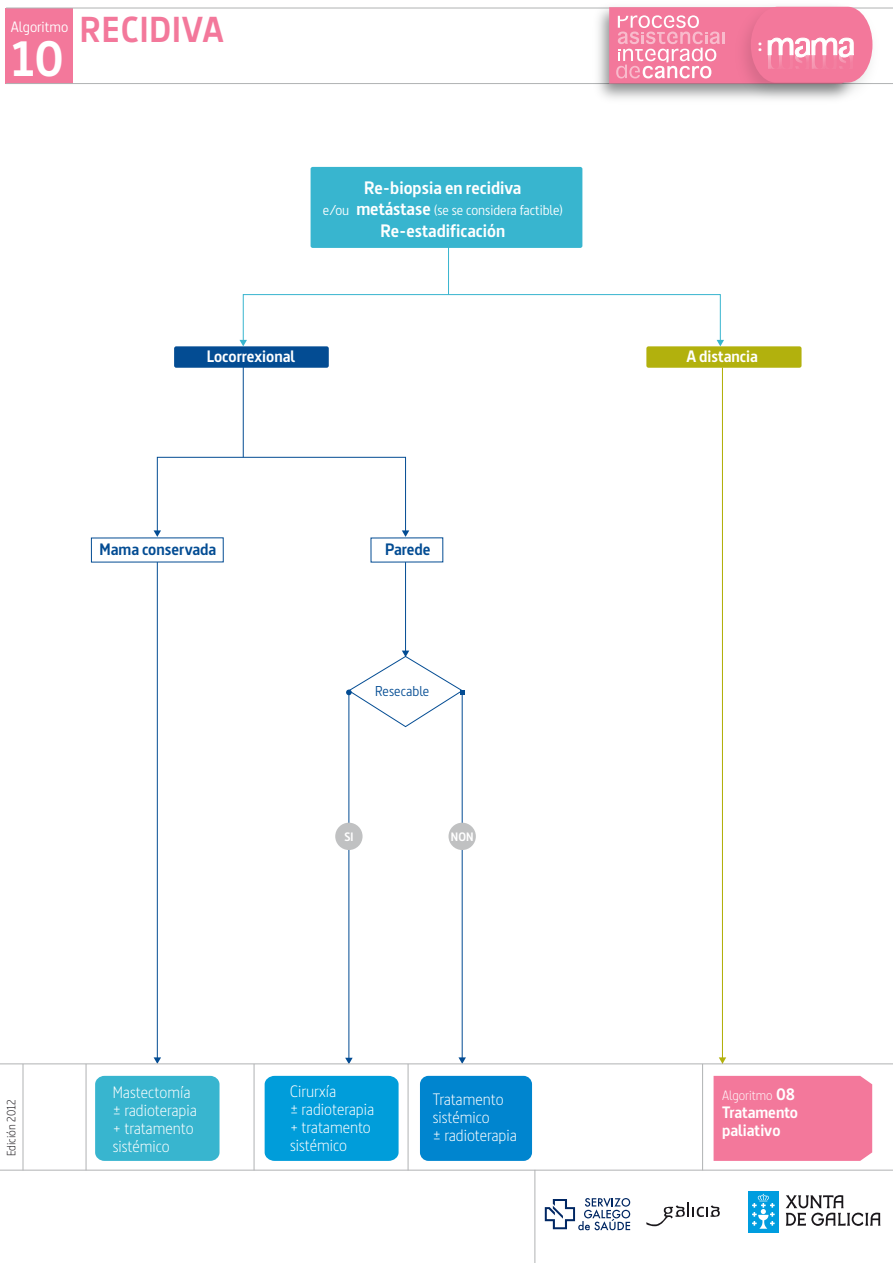
<style>
.page{position:relative;width:893px;height:1263px;background:#fff}
.page>*{position:absolute;margin:0;border:0;box-sizing:border-box;transform-origin:0 0}
.t1{font:700 49.5px "Dsignes";color:#fff}
.t2{font:700 36px "Dsignes";letter-spacing:.025em;color:#f3789b}
.t3{font:700 19.95px "Dsignes";color:#fff}
.t4{font:700 18px "Dsignes";color:#fff}
.t5{font:300 16.5px/18px "Dsignes";color:#fff}
.t6{font:700 16.5px/18px "Dsignes";color:#fff}
.t7{font:700 16.5px "Dsignes";color:#034c93}
.t8{font:15px "Dsignes";color:#fff}
.t9{font:14.25px "Dsignes";color:#fff}
.t10{font:14.25px "Dsignes";color:#034c93}
.t11{font:300 13.5px "Dsignes";color:#fff}
.t12{font:700 12.15px "Dsignes";color:#fff}
.t13{font:300 12px "Dsignes";color:#1a171b}
.s1{font-weight:700;font-size:18px}
.s2{font-weight:700;font-size:16.5px}
</style>
<div class="page">
<div style="left:646px;top:346px;width:155px;height:22px;background:#b2b10d;border-radius:2px"></div>
<div style="left:174px;top:346px;width:155px;height:22px;background:#034c93;border-radius:2px"></div>
<div style="left:311px;top:167px;width:271px;height:81px;background:#38b5cf;border-radius:2px"></div>
<div style="left:5px;top:8px;width:68px;height:76px;background:#f3789b"></div>
<hr style="left:6px;top:83px;width:887px;height:1px;background:#b0b2b3">
<hr style="left:6px;top:8px;width:887px;height:1px;background:#b0b2b3">
<hr style="left:157px;top:562px;width:1px;height:496px;background:#034c93">
<svg style="left:154px;top:1057px;width:7px;height:6px"></svg>
<div style="left:714px;top:1076px;width:158px;height:85px;background:#f3789b"></div>
<div style="left:265px;top:1076px;width:134px;height:85px;background:#009dda"></div>
<div style="left:95px;top:1076px;width:125px;height:85px;background:#38b5cf;border-radius:9px"></div>
<div style="left:420px;top:1076px;width:112px;height:85px;background:#0085cf;border-radius:9px"></div>
<hr style="left:348px;top:692px;width:1px;height:367px;background:#034c93">
<svg style="left:345px;top:1058px;width:8px;height:5px"></svg>
<hr style="left:462px;top:692px;width:1px;height:366px;background:#034c93">
<svg style="left:458px;top:1057px;width:8px;height:6px"></svg>
<div style="left:448px;top:823px;width:28px;height:27px;background:#c0c1c2;border-radius:50%"></div>
<div style="left:335px;top:823px;width:28px;height:27px;background:#c0c1c2;border-radius:50%"></div>
<div style="left:243px;top:294px;width:478px;height:47px;border:1px solid #38b5cf"></div>
<svg style="left:239px;top:340px;width:8px;height:6px"></svg>
<svg style="left:717px;top:340px;width:7px;height:6px"></svg>
<hr style="left:243px;top:365px;width:1px;height:92px;background:#034c93">
<hr style="left:448px;top:245px;width:1px;height:50px;background:#38b5cf">
<div style="left:157px;top:457px;width:249px;height:75px;border:1px solid #034c93"></div>
<svg style="left:154px;top:530px;width:7px;height:7px"></svg>
<svg style="left:402px;top:530px;width:7px;height:7px"></svg>
<hr style="left:405px;top:562px;width:1px;height:90px;background:#034c93">
<hr style="left:722px;top:368px;width:1px;height:690px;background:#b2b10d">
<svg style="left:719px;top:1057px;width:7px;height:6px"></svg>
<hr style="left:0;top:1063px;width:893px;height:1px;background:#b0b2b3">
<svg style="left:346px;top:651px;width:119px;height:76px"></svg>
<img style="left:589px;top:7px;width:141px;height:92px">
<img style="left:730px;top:6px;width:156px;height:94px">
<svg style="left:609px;top:7px;width:263px;height:77px;background:#f28aa8"></svg>
<hr style="left:535px;top:1170px;width:1px;height:93px;background:#b0b2b3">
<hr style="left:0;top:1170px;width:893px;height:1px;background:#b0b2b3">
<svg style="left:646px;top:1202px;width:74px;height:24px"></svg>
<svg style="left:545px;top:1198px;width:85px;height:32px"></svg>
<div style="left:748px;top:1192px;width:31px;height:41px;background:#009ddf"></div>
<svg style="left:752px;top:1194px;width:23px;height:35px"></svg>
<svg style="left:786px;top:1195px;width:94px;height:31px"></svg>
<hr style="left:86px;top:1064px;width:1px;height:106px;background:#b0b2b3">
<hr style="left:254px;top:1064px;width:1px;height:106px;background:#b0b2b3">
<hr style="left:408px;top:1064px;width:1px;height:106px;background:#b0b2b3">
<hr style="left:702px;top:1064px;width:1px;height:106px;background:#b0b2b3">
<hr style="left:23px;top:1064px;width:1px;height:106px;background:#b0b2b3">
<p class="t8" style="left:11px;top:18px;width:59px">Algoritmo</p>
<h2 class="t2" style="left:80px;top:8px;width:145px">RECIDIVA</h2>
<h1 class="t1" style="left:11px;top:30px;width:55px">10</h1>
<p class="t4" style="left:364px;top:177px;width:159px">Re-biopsia en recidiva</p>
<p class="t9" style="left:323px;top:202px;width:241px">e/ou <span class="s1">metástase</span> (se se considera factible)</p>
<p class="t4" style="left:380px;top:220px;width:126px">Re-estadificación</p>
<p class="t3" style="left:757px;top:32px;width:7px">:</p>
<p class="t6" style="left:207px;top:347px;width:90px">Locorrexional</p>
<p class="t6" style="left:686px;top:347px;width:73px">A distancia</p>
<p class="t7" style="left:100px;top:539px;width:118px">Mama conservada</p>
<p class="t7" style="left:385px;top:539px;width:47px">Parede</p>
<p class="t10" style="left:375px;top:683px;width:56px">Resecable</p>
<p class="t13" style="left:4px;top:1156px;width:58px;rotate:-90deg">Edición 2012</p>
<p class="t12" style="left:344px;top:829px;width:11px">SI</p>
<p class="t12" style="left:451px;top:829px;width:24px">NON</p>
<p class="t5" style="left:290px;top:1081px;width:86px">Cirurxía<br>± radioterapia + tratamento sistémico</p>
<p class="t5" style="left:113px;top:1082px;width:86px">Mastectomía ± radioterapia + tratamento sistémico</p>
<p class="t5" style="left:433px;top:1090px;width:86px">Tratamento sistémico<br>± radioterapia</p>
<p class="t11" style="left:722px;top:1087px;width:75px">Algoritmo <span class="s2">08</span></p>
<p class="t6" style="left:722px;top:1102px;width:78px">Tratamento paliativo</p>
</div>
